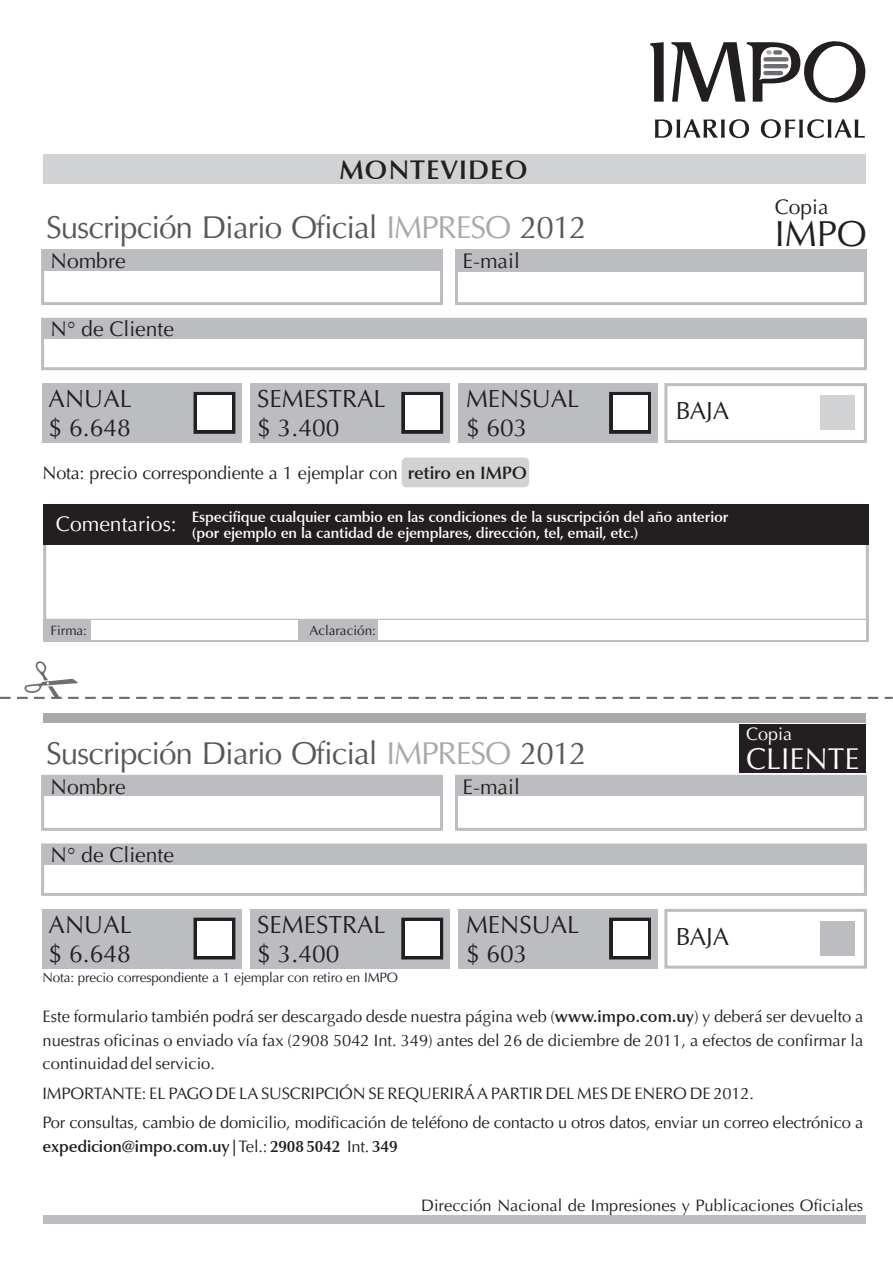
<style>
.page{position:relative;width:893px;height:1263px;background:#fff}
.page>*{position:absolute;margin:0;border:0;box-sizing:border-box;transform-origin:0 0}
.t1{font:36px "Optima LT";color:#231f20}
.t2{font:31.5px "Optima LT";letter-spacing:-.035em;color:#57585a}
.t3{font:30px "Optima LT";color:#fff}
.t4{font:600 27px "Optima LT";letter-spacing:.04em;color:#231f20}
.t5{font:24.6px/29.2px "Optima LT";color:#231f20}
.t6{font:21.15px "Optima LT";color:#231f20}
.t7{font:21px "Optima LT";color:#231f20}
.t8{font:18px "Optima LT";letter-spacing:-.015em;color:#231f20}
.t9{font:18px "Optima LT";color:#fff}
.t10{font:16.5px/23.5px "Optima LT";letter-spacing:-.01em;color:#231f20;text-align:justify}
.t11{font:600 16.5px "Optima LT";letter-spacing:-.01em;color:#231f20}
.t12{font:600 15px/15.9px "Optima LT";letter-spacing:-.015em;color:#fff}
.t13{font:13.5px "Optima LT";letter-spacing:-.015em;color:#231f20}
.s1{color:#a8a9ad}
.s2{font-weight:600}
.s3{font-weight:400;font-size:21.15px}
.s4{font-weight:400}
</style>
<div class="page">
<div style="left:43px;top:154px;width:822px;height:30px;background:#d1d2d4"></div>
<svg style="left:671px;top:41px;width:195px;height:62px"></svg>
<hr style="left:763px;top:64px;width:25px;height:4px;background:#6c6d70;border-radius:2px">
<hr style="left:763px;top:71px;width:20px;height:4px;background:#6c6d70;border-radius:2px">
<svg style="left:763px;top:57px;width:26px;height:4px"></svg>
<svg style="left:650px;top:42px;width:14px;height:60px"></svg>
<svg style="left:655px;top:119px;width:94px;height:19px"></svg>
<svg style="left:761px;top:119px;width:104px;height:19px"></svg>
<div style="left:43px;top:383px;width:199px;height:60px;background:#bcbdc0"></div>
<div style="left:194px;top:392px;width:41px;height:42px;border:7px solid #231f20"></div>
<div style="left:197px;top:395px;width:35px;height:35px;background:#fff"></div>
<div style="left:43px;top:909px;width:199px;height:60px;background:#bcbdc0"></div>
<div style="left:194px;top:918px;width:41px;height:41px;border:7px solid #231f20"></div>
<div style="left:197px;top:921px;width:35px;height:35px;background:#fff"></div>
<div style="left:250px;top:383px;width:200px;height:60px;background:#bcbdc0"></div>
<div style="left:401px;top:392px;width:42px;height:42px;border:7px solid #231f20"></div>
<div style="left:405px;top:395px;width:35px;height:35px;background:#fff"></div>
<div style="left:250px;top:909px;width:200px;height:60px;background:#bcbdc0"></div>
<div style="left:401px;top:918px;width:42px;height:41px;border:7px solid #231f20"></div>
<div style="left:405px;top:921px;width:35px;height:35px;background:#fff"></div>
<div style="left:458px;top:383px;width:200px;height:60px;background:#bcbdc0"></div>
<div style="left:609px;top:392px;width:42px;height:42px;border:7px solid #231f20"></div>
<div style="left:613px;top:395px;width:34px;height:35px;background:#fff"></div>
<div style="left:458px;top:909px;width:200px;height:60px;background:#bcbdc0"></div>
<div style="left:609px;top:918px;width:42px;height:41px;border:7px solid #231f20"></div>
<div style="left:613px;top:921px;width:34px;height:35px;background:#fff"></div>
<div style="left:664px;top:383px;width:203px;height:60px;background:#fff;border:3px solid #bcbdc0"></div>
<div style="left:820px;top:395px;width:35px;height:35px;background:#d1d2d4"></div>
<div style="left:664px;top:909px;width:203px;height:60px;background:#fff;border:3px solid #bcbdc0"></div>
<div style="left:820px;top:921px;width:35px;height:35px;background:#bcbdc0"></div>
<div style="left:41px;top:249px;width:402px;height:56px;background:#fff;border:3px solid #bcbdc0"></div>
<div style="left:41px;top:775px;width:402px;height:56px;background:#fff;border:3px solid #bcbdc0"></div>
<div style="left:43px;top:251px;width:399px;height:19px;background:#bcbdc0"></div>
<div style="left:43px;top:776px;width:399px;height:20px;background:#bcbdc0"></div>
<div style="left:41px;top:318px;width:826px;height:52px;background:#fff;border:3px solid #bcbdc0"></div>
<div style="left:41px;top:843px;width:826px;height:53px;background:#fff;border:3px solid #bcbdc0"></div>
<div style="left:43px;top:319px;width:822px;height:20px;background:#bcbdc0"></div>
<div style="left:43px;top:845px;width:822px;height:20px;background:#bcbdc0"></div>
<div style="left:43px;top:713px;width:822px;height:10px;background:#a8a9ad"></div>
<div style="left:455px;top:249px;width:412px;height:56px;background:#fff;border:3px solid #bcbdc0"></div>
<div style="left:455px;top:249px;width:412px;height:23px;background:#bcbdc0"></div>
<div style="left:455px;top:775px;width:412px;height:56px;background:#fff;border:3px solid #bcbdc0"></div>
<div style="left:456px;top:776px;width:409px;height:20px;background:#bcbdc0"></div>
<div style="left:43px;top:504px;width:826px;height:118px;background:#fff;border:3px solid #bcbdc0"></div>
<div style="left:43px;top:620px;width:826px;height:22px;background:linear-gradient(to right,#bcbdc0,#bcbdc0)"></div>
<div style="left:379px;top:620px;width:487px;height:19px;background:#fff"></div>
<svg style="left:0;top:661px;width:893px;height:38px"></svg>
<div style="left:402px;top:457px;width:127px;height:30px;background:#d1d2d4;border-radius:5px"></div>
<div style="left:91px;top:620px;width:206px;height:19px;background:#fff"></div>
<div style="left:739px;top:724px;width:126px;height:49px;background:#231f20"></div>
<div style="left:43px;top:504px;width:826px;height:40px;background:#231f20"></div>
<div style="left:43px;top:1215px;width:822px;height:9px;background:#bcbdc0"></div>
<h3 class="t4" style="left:339px;top:154px;width:190px">MONTEVIDEO</h3>
<h2 class="t2" style="left:46px;top:214px;width:542px">Suscripción Diario Oficial <span class="s1">IMPRESO</span> 2012</h2>
<p class="t6" style="left:51px;top:252px;width:77px">Nombre</p>
<p class="t6" style="left:51px;top:320px;width:125px">N° de Cliente</p>
<p class="t6" style="left:462px;top:252px;width:59px">E-mail</p>
<h3 class="t5" style="left:49px;top:386px;width:85px">ANUAL $ 6.648</h3>
<h3 class="t5" style="left:257px;top:386px;width:130px">SEMESTRAL $ 3.400</h3>
<h3 class="t5" style="left:466px;top:386px;width:115px">MENSUAL $ 603</h3>
<p class="t8" style="left:43px;top:465px;width:486px">Nota: precio correspondiente a 1 ejemplar con <span class="s2">retiro en IMPO</span></p>
<h3 class="t5" style="left:676px;top:399px;width:55px">BAJA</h3>
<p class="t12" style="left:192px;top:510px;width:538px;text-indent:-136px"><span class="s3">Comentarios:</span> Especifique cualquier cambio en las condiciones de la suscripción del año anterior (por ejemplo en la cantidad de ejemplares, dirección, tel, email, etc.)</p>
<p class="t13" style="left:51px;top:625px;width:38px">Firma:</p>
<p class="t13" style="left:309px;top:625px;width:68px">Aclaración:</p>
<p class="t7" style="left:775px;top:198px;width:55px">Copia</p>
<h1 class="t1" style="left:775px;top:219px;width:94px">IMPO</h1>
<h2 class="t2" style="left:46px;top:741px;width:542px">Suscripción Diario Oficial <span class="s1">IMPRESO</span> 2012</h2>
<p class="t6" style="left:51px;top:778px;width:77px">Nombre</p>
<p class="t6" style="left:51px;top:846px;width:125px">N° de Cliente</p>
<p class="t6" style="left:462px;top:778px;width:59px">E-mail</p>
<h3 class="t5" style="left:49px;top:912px;width:85px">ANUAL $ 6.648</h3>
<h3 class="t5" style="left:257px;top:912px;width:130px">SEMESTRAL $ 3.400</h3>
<h3 class="t5" style="left:466px;top:912px;width:115px">MENSUAL $ 603</h3>
<p class="t13" style="left:43px;top:971px;width:357px">Nota: precio correspondiente a 1 ejemplar con retiro en IMPO</p>
<p class="t9" style="left:746px;top:727px;width:48px">Copia</p>
<h3 class="t3" style="left:746px;top:746px;width:115px">CLIENTE</h3>
<h3 class="t5" style="left:676px;top:924px;width:55px">BAJA</h3>
<p class="t10" style="left:43px;top:1006px;width:822px">Este formulario también podrá ser descargado desde nuestra página web (<span class="s2">www.impo.com.uy</span>) y deberá ser devuelto a nuestras oficinas o enviado vía fax (2908 5042 Int. 349) antes del 26 de diciembre de 2011, a efectos de confirmar la continuidad del servicio.</p>
<p class="t10" style="left:43px;top:1080px;width:822px;line-height:29.4px">IMPORTANTE: EL PAGO DE LA SUSCRIPCIÓN SE REQUERIRÁ A PARTIR DEL MES DE ENERO DE 2012.<br>Por consultas, cambio de domicilio, modificación de teléfono de contacto u otros datos, enviar un correo electrónico a</p>
<p class="t11" style="left:43px;top:1137px;width:357px">expedicion@impo.com.uy | <span class="s4">Tel.:</span> 2908 5042 <span class="s4">Int.</span> 349</p>
<p class="t10" style="left:421px;top:1195px;width:443px">Dirección Nacional de Impresiones y Publicaciones Oficiales</p>
</div>
